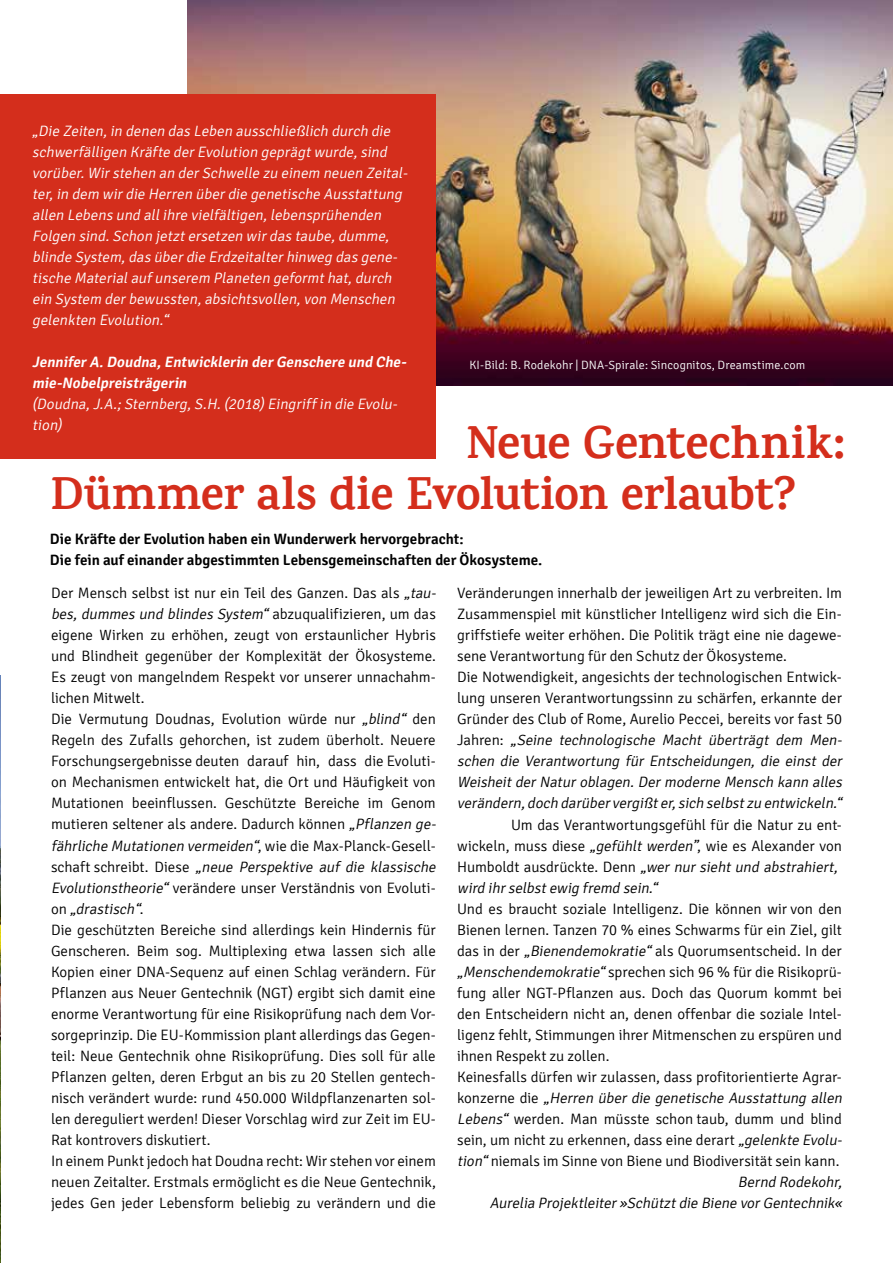
<style>
.page{position:relative;width:893px;height:1263px;background:#fff}
.page>*{position:absolute;margin:0;border:0;box-sizing:border-box;transform-origin:0 0}
.t1{font:700 46.5px/51px "Karma";letter-spacing:-.005em;color:#d42e1c}
.t2{font:300 15px/21px "Signika";letter-spacing:-.005em;color:#000}
.t3{font:italic 300 15px/21px "Signika";letter-spacing:.03em;color:#fff}
.t4{font:600 15px/21px "Signika";color:#000}
.t5{font:italic 300 15px "Signika";color:#000}
.t6{font:italic 600 15px/21px "Signika";color:#fff}
.t7{font:300 12px "Signika";letter-spacing:.01em;color:#fff}
.s1{font-style:italic}
.s2{font-style:normal}
</style>
<div class="page">
<img style="left:187px;top:0;width:706px;height:385px">
<div style="left:0;top:94px;width:436px;height:365px;background:#d42e1c"></div>
<img style="left:0;top:675px;width:1px;height:588px">
<p class="t3" style="left:32px;top:121px;width:380px">„Die Zeiten,in denen das Leben ausschließlich durch die schwerfälligen Kräfte derEvolution geprägtwurde,sind vorüber.Wirstehen an derSchwelle zu einem neuen Zeital&shy;ter,in dem wirdie Herren überdie genetische Ausstattung allen Lebens und allihre vielfältigen,lebensprühenden Folgen sind.Schon jetztersetzen wirdas taube,dumme, blinde System,das überdie Erdzeitalterhinweg das gene&shy;tische Materialauf unserem Planeten geformthat,durch ein System derbewussten,absichtsvollen,von Menschen gelenkten Evolution.“</p>
<p class="t6" style="left:32px;top:352px;width:379px">JenniferA.Doudna,Entwicklerin derGenschere und Che&shy;mie-Nobelpreisträgerin</p>
<p class="t3" style="left:32px;top:394px;width:370px">(Doudna,J.A.;Sternberg,S.H.(2018)Eingriff in die Evolu&shy;tion)</p>
<p class="t7" style="left:469px;top:359px;width:337px">KI-Bild: B. Rodekohr | DNA-Spirale: Sincognitos, Dreamstime.com</p>
<h1 class="t1" style="left:51px;top:417px;width:796px;text-indent:415px">Neue Gentechnik:<br>Dümmer als die Evolution erlaubt?</h1>
<p class="t4" style="left:50px;top:529px;width:494px">Die Kräfte der Evolution haben ein Wunderwerk hervorgebracht:<br>Die fein auf einander abgestimmten Lebensgemeinschaften der Ökosysteme.</p>
<p class="t2" style="left:51px;top:583px;width:389px">Der Mensch selbst ist nur ein Teil des Ganzen. Das als <span class="s1">„tau&shy;bes, dummes und blindes System“</span> a bz u q u a li fi z i e re n , u m d a s eigene Wirken zu erhöhen, zeugt von erstaunlicher Hybris und Blindheit gegenüber der Komplexität der Ökosysteme.<br>Es zeugt von mangelndem Respekt vor unserer unnachahm&shy;lichen Mitwelt.<br>Die Vermutung Doudnas, Evolution würde nur <span class="s1">„blind“</span> den Regeln des Zufalls gehorchen, ist zudem überholt. Neuere Forschungsergebnisse deuten darauf hin, dass die Evoluti&shy;on Mechanismen entwickelt hat, die Ort und Häufigkeit von Mutationen beeinflussen. Geschützte Bereiche im Genom mutieren seltener als andere. Dadurch können <span class="s1">„Pflanzen ge&shy;fährliche Mutationen vermeiden“</span>, w i e d i e M a x- P l a n c k- G e s e l l&shy;s c h a ft s c h r e i b t . D i e s e <span class="s1">„neue Perspektive auf die klassische Evolutionstheorie“</span> verändere unser Verständnis von Evoluti&shy;o n <span class="s1">„drastisch“</span>.<br>Die geschützten Bereiche sind allerdings kein Hindernis für Genscheren. Beim sog. Multiplexing etwa lassen sich alle Kopien einer DNA-Sequenz auf einen Schlag verändern. Für Pflanzen aus Neuer Gentechnik (NGT) ergibt sich damit eine enorme Verantwortung für eine Risikoprüfung nach dem Vor&shy;sorgeprinzip. Die EU-Kommission plant allerdings das Gegen&shy;teil: Neue Gentechnik ohne Risikoprüfung. Dies soll für alle Pflanzen gelten, deren Erbgut an bis zu 20 Stellen gentech&shy;nisch verändert wurde: rund 450.000 Wildpflanzenarten sol&shy;len dereguliert werden! Dieser Vorschlag wird zur Zeit im EU-Rat kontrovers diskutiert.<br>In einem Punkt jedoch hat Doudna recht: Wir stehen vor einem neuen Zeitalter. Erstmals ermöglicht es die Neue Gentechnik, jedes Gen jeder Lebensform beliebig zu verändern und die</p>
<p class="t2" style="left:457px;top:583px;width:389px">Veränderungen innerhalb der jeweiligen Art zu verbreiten. Im Zusammenspiel mit künstlicher Intelligenz wird sich die Ein&shy;griffstiefe weiter erhöhen. Die Politik trägt eine nie dagewe&shy;sene Verantwortung für den Schutz der Ökosysteme.<br>Die Notwendigkeit, angesichts der technologischen Entwick&shy;lung unseren Verantwortungssinn zu schärfen, erkannte der Gründer des Club of Rome, Aurelio Peccei, bereits vor fast 50<br>J a h r e n : <span class="s1">„Seine technologische Macht überträgt dem Men&shy;schen die Verantwortung für Entscheidungen, die einst der Weisheit der Natur oblagen. Der moderne Mensch kann alles verändern,doch darübervergißter,sich selbstzu entwickeln.“</span></p>
<p class="t2" style="left:457px;top:814px;width:389px;text-indent:54px">Um das Verantwortungsgefühl für die Natur zu ent&shy;wickeln, muss diese <span class="s1">„gefühlt werden”</span>, wie es Alexander von H u m b o l d t a u s d r ü c kte . D e n n <span class="s1">„wer nur sieht und abstrahiert, … wird ihrselbstewig fremd sein.“</span></p>
<p class="t2" style="left:457px;top:898px;width:386px">Und es braucht soziale Intelligenz. Die können wir von den</p>
<p class="t2" style="left:457px;top:919px;width:386px">Bienen lernen. Tanzen 70 % eines Schwarms für ein Ziel, gilt</p>
<p class="t2" style="left:457px;top:940px;width:386px">das in der <span class="s1">„Bienendemokratie“</span> als Quorumsentscheid. In der</p>
<p class="t2" style="left:457px;top:961px;width:386px"><span class="s1">„Menschendemokratie“</span>sprechen sich 96 % für die Risikoprü-</p>
<p class="t2" style="left:457px;top:982px;width:386px">fung aller NGT-Pflanzen aus. Doch das Quorum kommt bei</p>
<p class="t2" style="left:457px;top:1003px;width:386px">den Entscheidern nicht an, denen offenbar die soziale Intel-</p>
<p class="t2" style="left:457px;top:1024px;width:386px">ligenz fehlt, Stimmungen ihrer Mitmenschen zu erspüren und</p>
<p class="t2" style="left:457px;top:1045px;width:154px">ihnen Respekt zu zollen.</p>
<p class="t2" style="left:457px;top:1066px;width:386px">Keinesfalls dürfen wir zulassen, dass profitorientierte Agrar-</p>
<p class="t5" style="left:457px;top:1089px;width:389px"><span class="s2">k o n z e r n e d i e</span> „Herren über die genetische Ausstattung allen</p>
<p class="t2" style="left:457px;top:1108px;width:386px"><span class="s1">Lebens“</span> werden. Man müsste schon taub, dumm und blind</p>
<p class="t2" style="left:457px;top:1129px;width:389px">sein, um nicht zu erkennen, dass eine derart <span class="s1">„gelenkteEvolu-</span></p>
<p class="t2" style="left:457px;top:1150px;width:384px"><span class="s1">tion“</span>niemals im Sinne von Biene und Biodiversität sein kann.</p>
<p class="t5" style="left:738px;top:1173px;width:109px">Bernd Rodekohr,</p>
<p class="t5" style="left:490px;top:1194px;width:357px">Aurelia Projektleiter»Schütztdie Biene vorGentechnik«</p>
</div>
